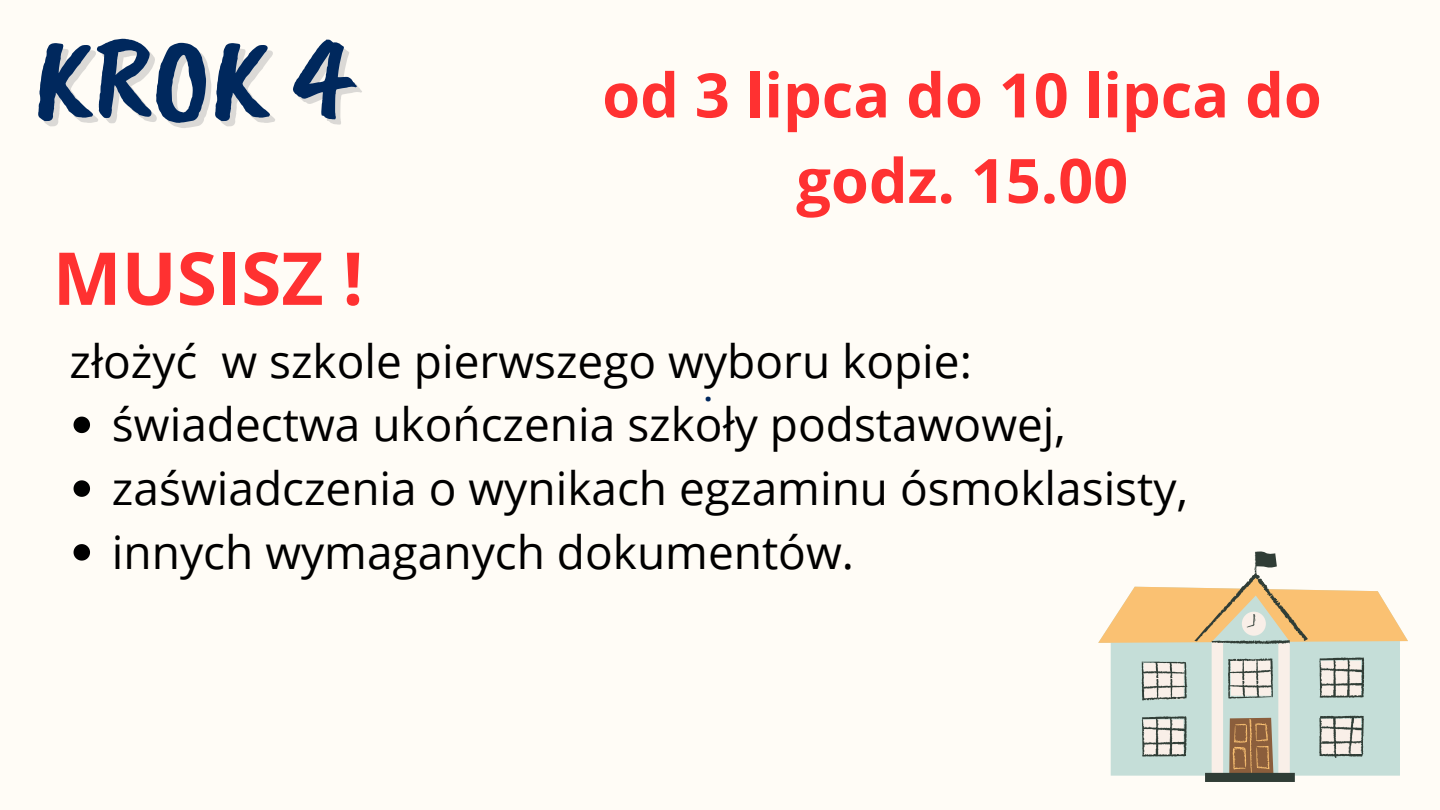
<style>
.page{position:relative;width:1440px;height:810px;background:#fffcf6}
.page>*{position:absolute;margin:0;border:0;box-sizing:border-box;transform-origin:0 0}
.t1{font:119.8px "Caveat Brush";color:#00285d}
.t2{font:700 73px "Open Sans";color:#ff3131}
.t3{font:700 61.3px/85.5px "Open Sans";color:#ff3131;text-align:center}
.t4{font:46px/63.8px "Open Sans";color:#000}
.t5{font:700 29px "Open Sans";color:#00285d}
</style>
<div class="page">
<svg style="left:1098px;top:586px;width:310px;height:187px;fill:#c5ded8"></svg>
<svg style="left:1142px;top:551px;width:222px;height:231px"></svg>
<svg style="left:74px;top:417px;width:16px;height:16px"></svg>
<svg style="left:74px;top:480px;width:16px;height:17px"></svg>
<svg style="left:74px;top:544px;width:16px;height:17px"></svg>
<h1 class="t1" style="left:34px;top:2px;width:318px">KROK 4</h1>
<h3 class="t3" style="left:602px;top:51px;width:721px">od 3 lipca do 10 lipca do godz. 15.00</h3>
<h2 class="t2" style="left:53px;top:227px;width:312px">MUSISZ !</h2>
<p class="t4" style="left:112px;top:328px;width:1077px;text-indent:-42px">złożyć w szkole pierwszego wyboru kopie: świadectwa ukończenia szkoły podstawowej, zaświadczenia o wynikach egzaminu ósmoklasisty, innych wymaganych dokumentów.</p>
<p class="t5" style="left:704px;top:370px;width:10px">.</p>
</div>
